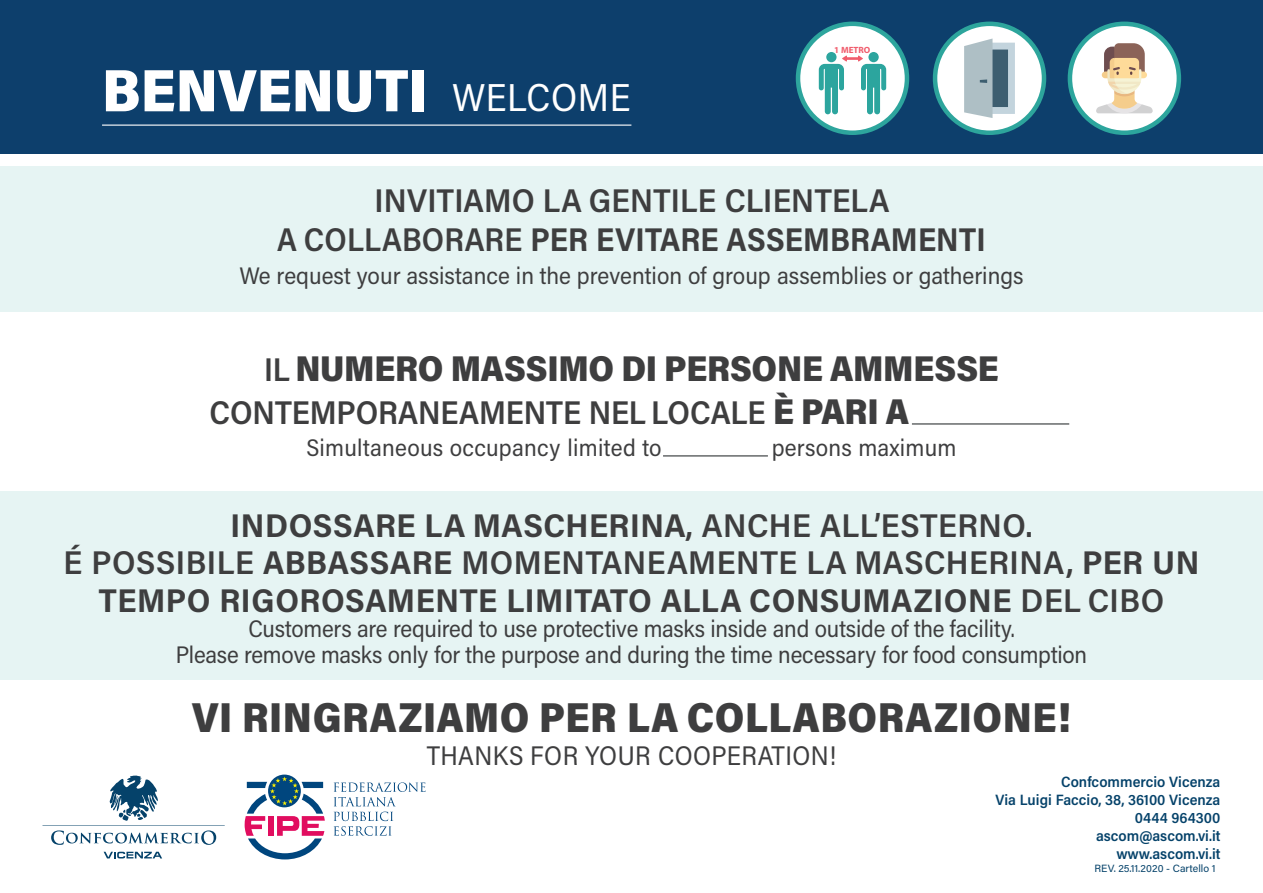
<style>
.page{position:relative;width:1263px;height:893px;background:#fff}
.page>*{position:absolute;margin:0;border:0;box-sizing:border-box;transform-origin:0 0}
.t1{font:60px "Acumin Variable Concept";letter-spacing:.005em;color:#fff}
.t2{font:42px "Acumin Variable Concept";letter-spacing:.025em;color:#3e3e3f}
.t3{font:36px "Acumin Variable Concept";color:#3e3e3f}
.t4{font:33px/37.5px "Acumin Variable Concept";letter-spacing:-.015em;color:#3e3e3f;text-align:center}
.t5{font:33px "Acumin Variable Concept";letter-spacing:-.035em;color:#3e3e3f}
.t6{font:27px "Acumin Variable Concept";letter-spacing:-.035em;color:#3e3e3f}
.t7{font:24px/25.5px "Acumin Variable Concept";letter-spacing:-.01em;color:#3e3e3f;text-align:center}
.t8{font:15px/18px "Acumin Variable Concept";letter-spacing:.02em;color:#05426a;text-align:right}
.t9{font:10.5px "Acumin Variable Concept";letter-spacing:.025em;color:#05426a}
.t10{font:700 9px "Myriad Pro";color:#f05c6c}
.s1{font-size:39px}
.s2{font-size:33px}
.s3{font-size:36px}
</style>
<div class="page">
<svg style="left:42px;top:776px;width:183px;height:69px"></svg>
<svg style="left:104px;top:852px;width:58px;height:6px"></svg>
<div style="left:268px;top:775px;width:33px;height:32px;background:#00467e;border-radius:50%"></div>
<svg style="left:334px;top:782px;width:92px;height:24px"></svg>
<svg style="left:334px;top:812px;width:59px;height:24px"></svg>
<svg style="left:245px;top:777px;width:80px;height:82px"></svg>
<div style="left:0;top:166px;width:1263px;height:145px;background:#e6f4f3"></div>
<div style="left:0;top:0;width:1263px;height:153px;background:#0d3f6c"></div>
<div style="left:798px;top:24px;width:109px;height:109px;background:#fff;border-radius:50%"></div>
<div style="left:796px;top:22px;width:113px;height:113px;border:4px solid #2da59d;border-radius:50%"></div>
<svg style="left:819px;top:52px;width:67px;height:62px"></svg>
<div style="left:1070px;top:24px;width:109px;height:109px;background:#fff;border-radius:50%"></div>
<div style="left:1068px;top:22px;width:113px;height:113px;border:4px solid #2ca59d;border-radius:50%"></div>
<svg style="left:1096px;top:43px;width:57px;height:70px"></svg>
<hr style="left:102px;top:125px;width:529px;height:1px;background:#fff">
<div style="left:0;top:491px;width:1263px;height:188px;background:#e6f4f3"></div>
<hr style="left:912px;top:423px;width:157px;height:1px;background:#333739">
<hr style="left:663px;top:455px;width:105px;height:1px;background:#333739">
<div style="left:935px;top:24px;width:109px;height:109px;background:#fff;border-radius:50%"></div>
<div style="left:933px;top:22px;width:113px;height:113px;border:4px solid #2da59c;border-radius:50%"></div>
<svg style="left:964px;top:39px;width:51px;height:79px;background:#9fb2bb"></svg>
<h1 class="t1" style="left:102px;top:49px;width:532px">BENVENUTI <span class="s1">WELCOME</span></h1>
<p class="t10" style="left:834px;top:44px;width:38px">1 METRO</p>
<h3 class="t4" style="left:277px;top:179px;width:709px;line-height:39.6px">INVITIAMO LA GENTILE CLIENTELA<br>A COLLABORARE PER EVITARE ASSEMBRAMENTI</h3>
<p class="t7" style="left:239px;top:262px;width:786px">We request your assistance in the prevention of group assemblies or gatherings</p>
<h3 class="t3" style="left:264px;top:344px;width:736px"><span class="s2">IL</span> NUMERO MASSIMO DI PERSONE AMMESSE</h3>
<h3 class="t5" style="left:209px;top:390px;width:701px">CONTEMPORANEAMENTE NEL LOCALE <span class="s3">È PARI A</span></h3>
<p class="t7" style="left:306px;top:434px;width:357px">Simultaneous occupancy limited to</p>
<p class="t7" style="left:772px;top:434px;width:187px">persons maximum</p>
<h3 class="t4" style="left:64px;top:505px;width:1138px">INDOSSARE LA MASCHERINA, ANCHE ALL’ESTERNO.<br>É POSSIBILE ABBASSARE MOMENTANEAMENTE LA MASCHERINA, PER UN<br>TEMPO RIGOROSAMENTE LIMITATO ALLA CONSUMAZIONE DEL CIBO</h3>
<p class="t7" style="left:176px;top:615px;width:913px">Customers are required to use protective masks inside and outside of the facility.<br>Please remove masks only for the purpose and during the time necessary for food consumption</p>
<h2 class="t2" style="left:192px;top:689px;width:878px">VI RINGRAZIAMO PER LA COLLABORAZIONE!</h2>
<p class="t6" style="left:427px;top:737px;width:411px">THANKS FOR YOUR COOPERATION!</p>
<p class="t8" style="left:995px;top:772px;width:226px">Confcommercio Vicenza<br>Via Luigi Faccio, 38, 36100 Vicenza<br>0444 964300<br>ascom@ascom.vi.it www.ascom.vi.it</p>
<p class="t9" style="left:1094px;top:861px;width:122px">REV. 25.11.2020 - Cartello 1</p>
</div>
